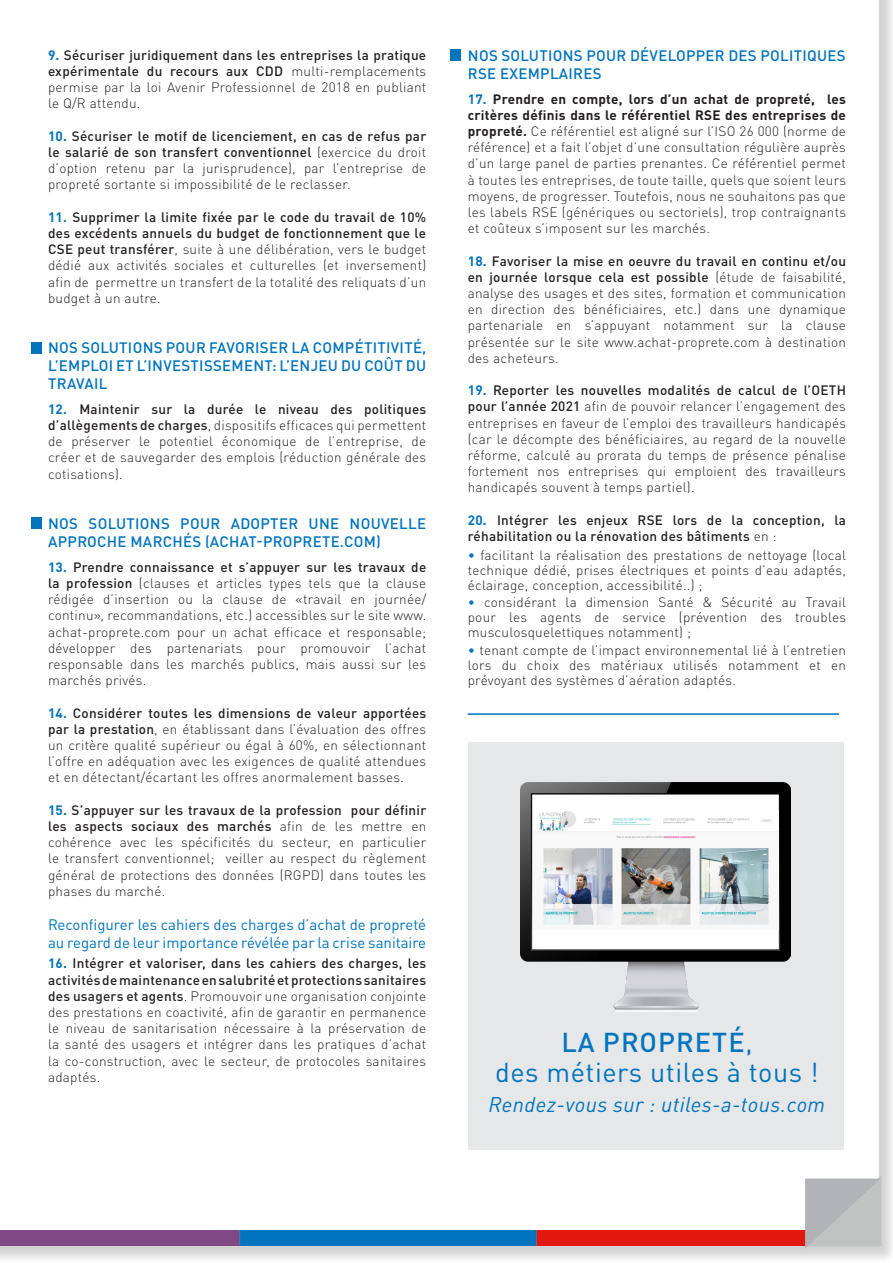
<style>
.page{position:relative;width:893px;height:1263px;background:#fff}
.page>*{position:absolute;margin:0;border:0;box-sizing:border-box;transform-origin:0 0}
.TITRE{font:27px "DIN Pro";letter-spacing:.02em;color:#0074be}
.TITRE-2{font:500 27px "DIN Pro";letter-spacing:.04em;color:#0074be}
.TITRE-3{font:italic 21px "DIN Pro";letter-spacing:.02em;color:#0074be}
.TITRE-4{font:500 15px/18px "DIN Pro";letter-spacing:.02em;color:#0074be}
.Sous_titre{font:15px/18px "DIN Pro";color:#0074be}
.texte_courant{font:300 13.5px/16.2px "DIN Pro";letter-spacing:.02em;color:#231f20;text-align:justify}
.texte_courant-2{font:500 13.5px/16.2px "DIN Pro";letter-spacing:.02em;color:#231f20}
.s1{font-weight:700;color:#0074be}
.s2{font-weight:500}
.s3{font-weight:700}
.s4{font-weight:300}
.s5{color:#0074be}
.s6{font-weight:400}
</style>
<div class="page">
<div style="left:0;top:0;width:893px;height:1263px;background:#231f20;opacity:.2"></div>
<div style="left:0;top:0;width:878px;height:1245px;background:#fff"></div>
<img style="left:0;top:1231px;width:805px;height:14px">
<div style="left:31px;top:342px;width:10px;height:12px;background:#0074be"></div>
<div style="left:31px;top:517px;width:10px;height:12px;background:#0074be"></div>
<div style="left:450px;top:50px;width:10px;height:11px;background:#0074be"></div>
<hr style="left:468px;top:713px;width:371px;height:2px;background:#0074be">
<svg style="left:805px;top:1175px;width:76px;height:73px;background:#bdbec0"></svg>
<div style="left:468px;top:742px;width:375px;height:408px;background:#e6e7e9"></div>
<img style="left:521px;top:782px;width:269px;height:229px">
<img style="left:533px;top:811px;width:245px;height:118px">
<p class="texte_courant" style="left:48px;top:46px;width:380px"><span class="s1">9.</span> <span class="s2">Sécuriser juridiquement dans les entreprises la pratique expérimentale du recours aux CDD</span> multi-remplacements permise par la loi Avenir Professionnel de 2018 en publiant le Q/R attendu.</p>
<p class="texte_courant" style="left:48px;top:127px;width:380px"><span class="s1">10.</span> <span class="s2">Sécuriser le motif de licenciement, en cas de refus par le salarié de son transfert conventionnel</span> (exercice du droit d’option retenu par la jurisprudence), par l’entreprise de propreté sortante si impossibilité de le reclasser.</p>
<p class="texte_courant" style="left:48px;top:208px;width:380px"><span class="s1">11.</span> <span class="s2">Supprimer la limite fixée par le code du travail de 10% des excédents annuels du budget de fonctionnement que le CSE peut transférer</span>, suite à une délibération, vers le budget dédié aux activités sociales et culturelles (et inversement) afin de permettre un transfert de la totalité des reliquats d’un budget à un autre.</p>
<p class="TITRE-4" style="left:48px;top:337px;width:380px;text-align:justify">NOS SOLUTIONS POUR FAVORISER LA COMPÉTITIVITÉ, L’EMPLOI ET L’INVESTISSEMENT: L’ENJEU DU COÛT DU TRAVAIL</p>
<p class="texte_courant" style="left:48px;top:400px;width:380px"><span class="s1">12.</span> <span class="s2">Maintenir sur la durée le niveau des politiques d’allègements de charges</span>, dispositifs efficaces qui permettent de préserver le potentiel économique de l’entreprise, de créer et de sauvegarder des emplois (réduction générale des cotisations).</p>
<p class="TITRE-4" style="left:48px;top:513px;width:379px">NOS SOLUTIONS POUR ADOPTER UNE NOUVELLE<br>APPROCHE MARCHÉS (ACHAT-PROPRETE.COM)</p>
<p class="texte_courant" style="left:48px;top:558px;width:380px"><span class="s1">13.</span> <span class="s2">Prendre connaissance et s’appuyer sur les travaux de la profession</span> (clauses et articles types tels que la clause rédigée d’insertion ou la clause de «travail en journée/ continu», recommandations, etc.) accessibles sur le site www. achat-proprete.com pour un achat efficace et responsable; développer des partenariats pour promouvoir l’achat responsable dans les marchés publics, mais aussi sur les marchés privés.</p>
<p class="texte_courant" style="left:48px;top:703px;width:380px"><span class="s1">14.</span> <span class="s2">Considérer toutes les dimensions de valeur apportées par la prestation</span>, en établissant dans l’évaluation des offres un critère qualité supérieur ou égal à 60%, en sélectionnant l’offre en adéquation avec les exigences de qualité attendues et en détectant/écartant les offres anormalement basses.</p>
<p class="texte_courant" style="left:48px;top:801px;width:380px"><span class="s1">15.</span> <span class="s2">S’appuyer sur les travaux de la profession pour définir les aspects sociaux des marchés</span> afin de les mettre en cohérence avec les spécificités du secteur, en particulier le transfert conventionnel; veiller au respect du règlement général de protections des données (RGPD) dans toutes les phases du marché.</p>
<p class="Sous_titre" style="left:48px;top:914px;width:380px">Reconfigurer les cahiers des charges d’achat de propreté au regard de leur importance révélée par la crise sanitaire</p>
<p class="texte_courant" style="left:48px;top:954px;width:380px"><span class="s1">16.</span> <span class="s2">Intégrer et valoriser, dans les cahiers des charges, les activités de maintenance en salubrité et protections sanitaires des usagers et agents</span>. Promouvoir une organisation conjointe des prestations en coactivité, afin de garantir en permanence le niveau de sanitarisation nécessaire à la préservation de la santé des usagers et intégrer dans les pratiques d’achat la co-construction, avec le secteur, de protocoles sanitaires adaptés.</p>
<p class="TITRE-4" style="left:468px;top:45px;width:379px">NOS SOLUTIONS POUR DÉVELOPPER DES POLITIQUES<br>RSE EXEMPLAIRES</p>
<p class="texte_courant" style="left:468px;top:89px;width:380px"><span class="s1">17.</span> <span class="s3">Prendre en compte, lors d’un achat de propreté, les critères définis dans le référentiel RSE des entreprises de propreté.</span> Ce référentiel est aligné sur l’ISO 26 000 (norme de référence) et a fait l’objet d’une consultation régulière auprès d’un large panel de parties prenantes. Ce référentiel permet à toutes les entreprises, de toute taille, quels que soient leurs moyens, de progresser. Toutefois, nous ne souhaitons pas que les labels RSE (génériques ou sectoriels), trop contraignants et coûteux s’imposent sur les marchés.</p>
<p class="texte_courant" style="left:468px;top:251px;width:380px"><span class="s1">18.</span> <span class="s2">Favoriser la mise en oeuvre du travail en continu et/ou en journée lorsque cela est possible</span> (étude de faisabilité, analyse des usages et des sites, formation et communication en direction des bénéficiaires, etc.) dans une dynamique partenariale en s’appuyant notamment sur la clause présentée sur le site www.achat-proprete.com à destination des acheteurs.</p>
<p class="texte_courant" style="left:468px;top:381px;width:380px"><span class="s1">19.</span> <span class="s2">Reporter les nouvelles modalités de calcul de l’OETH pour l’année 2021</span> afin de pouvoir relancer l’engagement des entreprises en faveur de l’emploi des travailleurs handicapés (car le décompte des bénéficiaires, au regard de la nouvelle réforme, calculé au prorata du temps de présence pénalise fortement nos entreprises qui emploient des travailleurs handicapés souvent à temps partiel).</p>
<p class="texte_courant-2" style="left:468px;top:510px;width:380px"><span class="s1">20.</span> Intégrer les enjeux RSE lors de la conception, la réhabilitation ou la rénovation des bâtiments <span class="s4">en :</span></p>
<p class="texte_courant" style="left:468px;top:547px;width:380px;line-height:15px"><span class="s5">•</span> facilitant la réalisation des prestations de nettoyage (local technique dédié, prises électriques et points d’eau adaptés, éclairage, conception, accessibilité..) ;</p>
<p class="texte_courant" style="left:468px;top:594px;width:380px;line-height:15px"><span class="s5">•</span> considérant la dimension Santé &amp; Sécurité au Travail pour les agents de service (prévention des troubles musculosquelettiques notamment) ;</p>
<p class="texte_courant" style="left:468px;top:641px;width:380px;line-height:15px"><span class="s5">•</span> tenant compte de l’impact environnemental lié à l’entretien lors du choix des matériaux utilisés notamment et en prévoyant des systèmes d’aération adaptés.</p>
<p class="TITRE-2" style="left:561px;top:1020px;width:193px">LA PROPRETÉ<span class="s6">,</span></p>
<p class="TITRE" style="left:495px;top:1051px;width:325px">des métiers utiles à tous !</p>
<p class="TITRE-3" style="left:489px;top:1088px;width:338px">Rendez-vous sur : utiles-a-tous.com</p>
</div>
